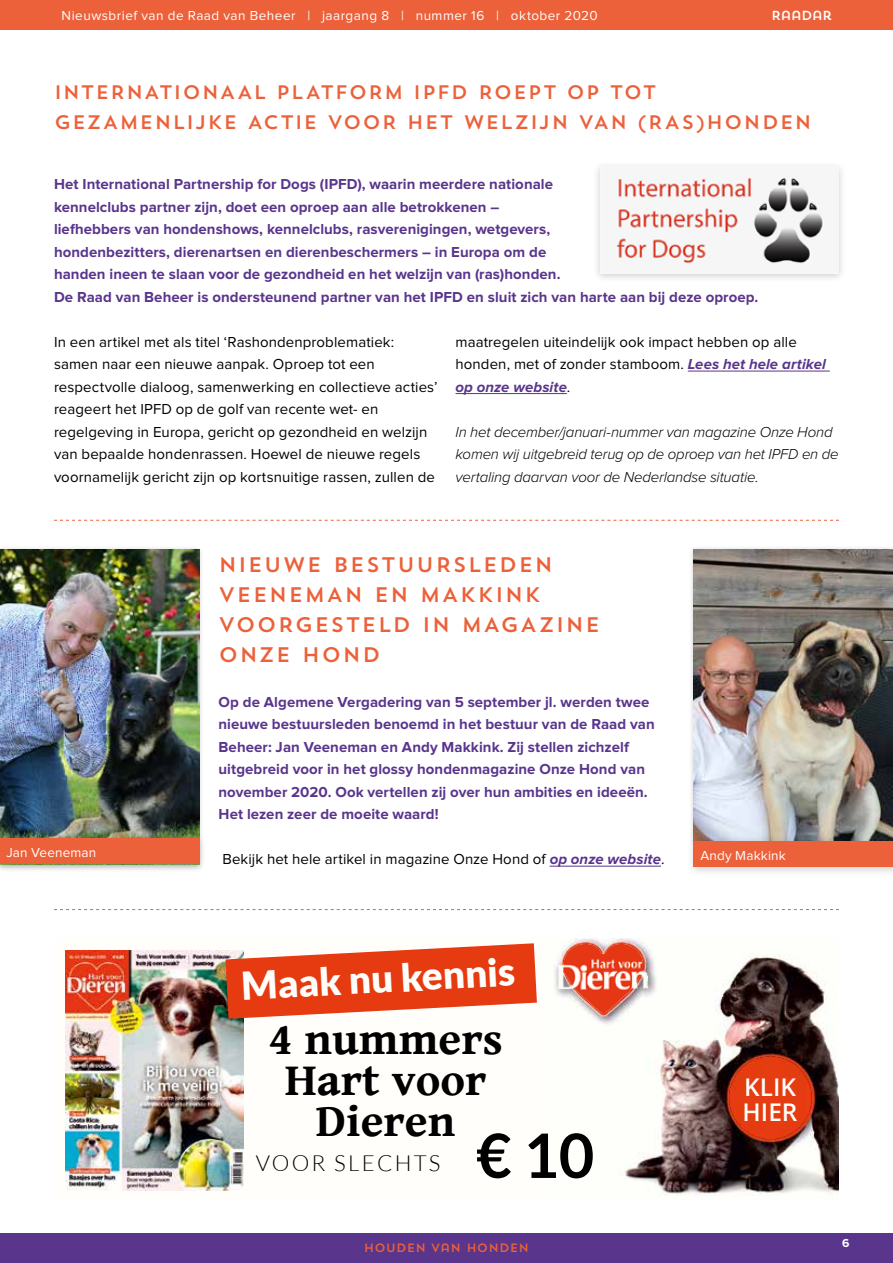
<style>
.page{position:relative;width:893px;height:1263px;background:#fff}
.page>*{position:absolute;margin:0;border:0;box-sizing:border-box;transform-origin:0 0}
.t1{font:700 61.2px "Lato";color:#000}
.t2{font:700 46.5px/41px "Gentium Book Basic";color:#000;text-align:center}
.t3{font:900 38.55px "Lato";color:#fffefa}
.t4{font:600 24.45px/24.5px "Open Sans";color:#fffefa}
.t5{font:300 22.2px "Lato";letter-spacing:.1em;color:#000}
.t6{font:21px/30px "Trend Sans One";letter-spacing:.045em;color:#ec613a}
.t7{font:19.5px/30px "Trend Sans One";letter-spacing:.04em;color:#ec613a}
.t8{font:700 15px/22.5px "Proxima Nova";letter-spacing:.005em;color:#59358c}
.t9{font:15px/22.5px "Proxima Nova";letter-spacing:.005em;color:#000}
.t10{font:italic 300 15px/22.5px "Proxima Nova";letter-spacing:-.01em;color:#000}
.t11{font:13.5px "Proxima Nova";letter-spacing:.035em;color:#fff}
.t12{font:13.5px "Proxima Nova";letter-spacing:.01em;color:#fff}
.t13{font:13.5px "Proxima Nova";letter-spacing:.015em;color:#fff}
.t14{font:13.05px "Trend Sans One";letter-spacing:-.07em;color:#fff}
.t15{font:12px "Trend Sans One";color:#ec613a}
.t16{font:700 12px "Proxima Nova";color:#fff}
.s1{font-weight:700;font-style:italic;color:#59358c}
</style>
<div class="page">
<div style="left:0;top:1233px;width:893px;height:30px;background:#59358c"></div>
<div style="left:0;top:0;width:893px;height:30px;background:#ec613a"></div>
<svg style="left:54px;top:520px;width:785px;height:1px"></svg>
<hr style="left:688px;top:371px;width:142px;height:1px;background:#59358c">
<hr style="left:455px;top:393px;width:112px;height:1px;background:#59358c">
<div style="left:592px;top:161px;width:255px;height:122px;background:#000;opacity:.2"></div>
<img style="left:600px;top:167px;width:239px;height:107px">
<hr style="left:550px;top:866px;width:111px;height:1px;background:#59358c">
<div style="left:0;top:545px;width:204px;height:326px;background:#000;opacity:.2"></div>
<img style="left:0;top:549px;width:199px;height:283px">
<div style="left:0;top:832px;width:207px;height:43px;background:#000;opacity:.2"></div>
<div style="left:0;top:839px;width:199px;height:25px;background:#ec613a"></div>
<div style="left:689px;top:545px;width:204px;height:303px;background:#000;opacity:.2"></div>
<img style="left:694px;top:549px;width:199px;height:286px">
<div style="left:686px;top:835px;width:207px;height:43px;background:#000;opacity:.2"></div>
<div style="left:694px;top:842px;width:199px;height:25px;background:#ec613a"></div>
<svg style="left:54px;top:909px;width:785px;height:1px"></svg>
<div style="left:54px;top:938px;width:785px;height:261px;background:#fffefa"></div>
<img style="left:619px;top:955px;width:220px;height:241px">
<img style="left:553px;top:938px;width:105px;height:88px">
<img style="left:559px;top:943px;width:87px;height:71px">
<img style="left:66px;top:950px;width:178px;height:240px">
<img style="left:720px;top:1049px;width:105px;height:103px">
<img style="left:729px;top:1055px;width:83px;height:85px">
<svg style="left:225px;top:943px;width:312px;height:76px"></svg>
<p class="t11" style="left:62px;top:9px;width:537px">Nieuwsbrief van de Raad van Beheer | jaargang 8 | nummer 16 | oktober 2020</p>
<p class="t14" style="left:771px;top:7px;width:63px">RAADAR</p>
<h3 class="t7" style="left:54px;top:77px;width:759px">INTERNATIONAAL PLATFORM IPFD ROEPT OP TOT<br>GEZAMENLIJKE ACTIE VOOR HET WELZIJN VAN (RAS)HONDEN</h3>
<p class="t8" style="left:54px;top:173px;width:706px">Het International Partnership for Dogs (IPFD), waarin meerdere nationale<br>kennelclubs partner zijn, doet een oproep aan alle betrokkenen –<br>liefhebbers van hondenshows, kennelclubs, rasverenigingen, wetgevers,<br>hondenbezitters, dierenartsen en dierenbeschermers – in Europa om de<br>handen ineen te slaan voor de gezondheid en het welzijn van (ras)honden.<br>De Raad van Beheer is ondersteunend partner van het IPFD en sluit zich van harte aan bij deze oproep.</p>
<p class="t9" style="left:54px;top:331px;width:385px">In een artikel met als titel ‘Rashondenproblematiek: samen naar een nieuwe aanpak. Oproep tot een respectvolle dialoog, samenwerking en collectieve acties’ reageert het IPFD op de golf van recente wet- en regelgeving in Europa, gericht op gezondheid en welzijn van bepaalde hondenrassen. Hoewel de nieuwe regels voornamelijk gericht zijn op kortsnuitige rassen, zullen de</p>
<p class="t9" style="left:455px;top:331px;width:372px">maatregelen uiteindelijk ook impact hebben op alle honden, met of zonder stamboom. <span class="s1">Lees het hele artikel op onze website</span>.</p>
<p class="t10" style="left:455px;top:421px;width:385px">In het december/januari-nummer van magazine Onze Hond komen wij uitgebreid terug op de oproep van het IPFD en de vertaling daarvan voor de Nederlandse situatie.</p>
<h3 class="t6" style="left:219px;top:549px;width:383px">NIEUWE BESTUURSLEDEN<br>VEENEMAN EN MAKKINK<br>VOORGESTELD IN MAGAZINE<br>ONZE HOND</h3>
<p class="t8" style="left:219px;top:691px;width:438px">Op de Algemene Vergadering van 5 september jl. werden twee nieuwe bestuursleden benoemd in het bestuur van de Raad van Beheer: Jan Veeneman en Andy Makkink. Zij stellen zichzelf uitgebreid voor in het glossy hondenmagazine Onze Hond van november 2020. Ook vertellen zij over hun ambities en ideeën.<br>Het lezen zeer de moeite waard!</p>
<p class="t9" style="left:222px;top:848px;width:444px">Bekijk het hele artikel in magazine Onze Hond of <span class="s1">op onze website</span>.</p>
<p class="t12" style="left:6px;top:846px;width:91px">Jan Veeneman</p>
<p class="t13" style="left:700px;top:849px;width:87px">Andy Makkink</p>
<h3 class="t3" style="left:240px;top:963px;width:275px;rotate:-3deg">Maak nu kennis</h3>
<h2 class="t2" style="left:268px;top:1017px;width:236px">4 nummers<br>Hart voor<br>Dieren</h2>
<h1 class="t1" style="left:476px;top:1120px;width:120px">€10</h1>
<h3 class="t5" style="left:256px;top:1151px;width:186px">VOOR SLECHTS</h3>
<p class="t15" style="left:364px;top:1240px;width:167px">HOUDEN VAN HONDEN</p>
<h3 class="t4" style="left:743px;top:1074px;width:56px">KLIK<br>HIER</h3>
<p class="t16" style="left:842px;top:1237px;width:9px">6</p>
</div>
